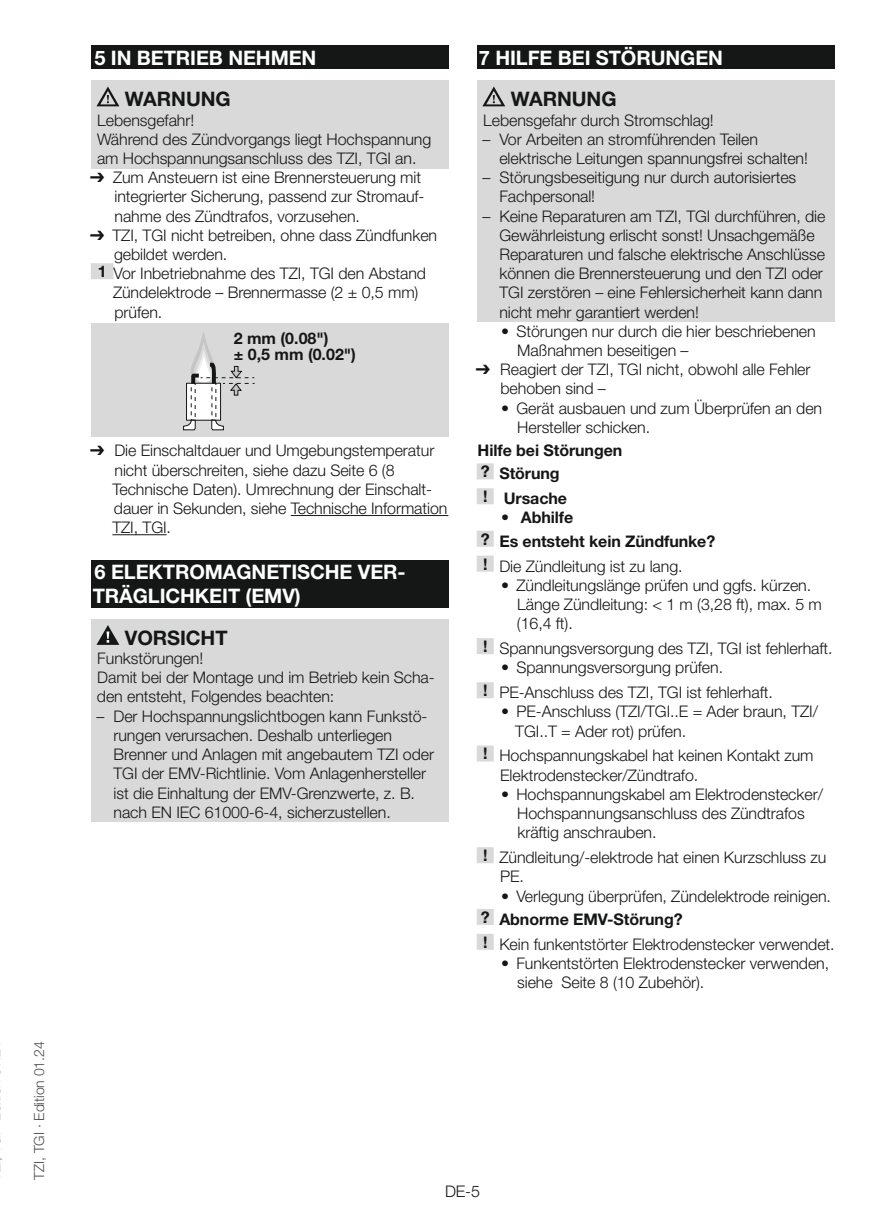
<style>
.page{position:relative;width:874px;height:1225px;background:#fff}
.page>*{position:absolute;margin:0;border:0;box-sizing:border-box;transform-origin:0 0}
.t1{font:700 20px "Helvetica Neue LT Pro";letter-spacing:-.005em;color:#fff}
.t2{font:700 20px "Helvetica Neue LT Pro";letter-spacing:-.005em;color:#151616}
.t3{font:300 16px/19.2px "Helvetica Neue LT Pro";letter-spacing:-.005em;color:#151616}
.t4{font:700 16px/23.2px "Helvetica Neue LT Pro";letter-spacing:-.005em;color:#151616}
.t5{font:300 14px "Helvetica Neue LT Pro";letter-spacing:-.005em;color:#4e4e4d}
.s1{font-family:"Arial Unicode MS";font-weight:400}
.s2{font-weight:700}
.s3{font-weight:300}
</style>
<div class="page">
<div style="left:91px;top:45px;width:357px;height:24px;background:#151616"></div>
<div style="left:91px;top:81px;width:357px;height:31px;background:#d9d9da"></div>
<div style="left:91px;top:108px;width:357px;height:22px;background:#d9d9da"></div>
<div style="left:91px;top:128px;width:357px;height:40px;background:#d9d9da"></div>
<div style="left:91px;top:263px;width:22px;height:16px;background:#d9d9da"></div>
<hr style="left:290px;top:515px;width:158px;height:1px;background:#151616">
<hr style="left:112px;top:534px;width:54px;height:1px;background:#151616">
<div style="left:91px;top:560px;width:357px;height:48px;background:#151616"></div>
<div style="left:91px;top:619px;width:357px;height:31px;background:#d9d9da"></div>
<div style="left:91px;top:647px;width:357px;height:21px;background:#d9d9da"></div>
<div style="left:91px;top:666px;width:357px;height:41px;background:#d9d9da"></div>
<div style="left:91px;top:704px;width:357px;height:118px;background:#d9d9da"></div>
<svg style="left:96px;top:86px;width:23px;height:20px"></svg>
<div style="left:91px;top:324px;width:357px;height:113px;background:#d9d9da"></div>
<svg style="left:183px;top:332px;width:71px;height:99px"></svg>
<svg style="left:96px;top:625px;width:23px;height:20px"></svg>
<div style="left:476px;top:45px;width:357px;height:24px;background:#151616"></div>
<div style="left:476px;top:81px;width:357px;height:31px;background:#d9d9da"></div>
<div style="left:476px;top:108px;width:357px;height:22px;background:#d9d9da"></div>
<div style="left:476px;top:128px;width:357px;height:40px;background:#d9d9da"></div>
<div style="left:476px;top:166px;width:357px;height:41px;background:#d9d9da"></div>
<div style="left:476px;top:204px;width:357px;height:118px;background:#d9d9da"></div>
<div style="left:476px;top:463px;width:17px;height:16px;background:#d9d9da"></div>
<div style="left:476px;top:488px;width:17px;height:16px;background:#d9d9da"></div>
<div style="left:476px;top:531px;width:17px;height:16px;background:#d9d9da"></div>
<div style="left:476px;top:555px;width:17px;height:16px;background:#d9d9da"></div>
<div style="left:476px;top:638px;width:17px;height:16px;background:#d9d9da"></div>
<div style="left:476px;top:682px;width:17px;height:16px;background:#d9d9da"></div>
<div style="left:476px;top:745px;width:17px;height:16px;background:#d9d9da"></div>
<div style="left:476px;top:847px;width:17px;height:16px;background:#d9d9da"></div>
<div style="left:476px;top:909px;width:17px;height:16px;background:#d9d9da"></div>
<div style="left:476px;top:933px;width:17px;height:16px;background:#d9d9da"></div>
<svg style="left:482px;top:86px;width:23px;height:20px"></svg>
<p class="t5" style="left:-14px;top:1160px;width:5px;rotate:-90deg">,</p>
<p class="t5" style="left:30px;top:1179px;width:139px;rotate:-90deg">TZI, TGI · Edition 01.24</p>
<p class="t1" style="left:94px;top:45px;width:70px">5 IN BETR</p>
<p class="t1" style="left:190px;top:45px;width:53px">IEB NEH</p>
<p class="t1" style="left:270px;top:45px;width:32px">MEN</p>
<p class="t2" style="left:125px;top:87px;width:34px">WARN</p>
<p class="t2" style="left:186px;top:87px;width:46px">UNG</p>
<p class="t3" style="left:97px;top:110px;width:335px">Lebensgefahr!<br>Während des Zündvorgangs liegt Hochspannung am Hochspannungsanschluss des TZI, TGI an.</p>
<p class="t3" style="left:114px;top:167px;width:311px;text-indent:-24px"><span class="s1">➔</span> Zum Ansteuern ist eine Brennersteuerung mit integrierter Sicherung, passend zur Stromauf&shy;nahme des Zündtrafos, vorzusehen.</p>
<p class="t3" style="left:90px;top:225px;width:348px"><span class="s1">➔</span> TZI, TGI nicht betreiben, ohne dass Zündfunken</p>
<p class="t3" style="left:114px;top:244px;width:115px">gebildet werden.</p>
<p class="t3" style="left:98px;top:263px;width:329px"><span class="s2">1</span> Vor Inbetriebnahme des TZI, TGI den Abstand</p>
<p class="t3" style="left:113px;top:283px;width:307px">Zündelektrode – Brennermasse (2 ± 0,5 mm)</p>
<p class="t3" style="left:114px;top:302px;width:49px">prüfen.</p>
<p class="t4" style="left:234px;top:330px;width:124px;line-height:16px">2 mm (0.08")<br>± 0,5 mm (0.02")</p>
<p class="t3" style="left:112px;top:441px;width:336px;text-indent:-22px"><span class="s1">➔</span> Die Einschaltdauer und Umgebungstemperatur nicht überschreiten, siehe dazu Seite 6 (8<br>Technische Daten). Umrechnung der Einschalt&shy;dauer in Sekunden, siehe Technische Information TZI, TGI.</p>
<p class="t1" style="left:94px;top:559px;width:30px">6 ELE</p>
<p class="t1" style="left:148px;top:559px;width:117px">KTROMAGNET</p>
<p class="t1" style="left:291px;top:559px;width:21px">ISCHE</p>
<p class="t1" style="left:358px;top:559px;width:15px">VER</p>
<p class="t1" style="left:397px;top:559px;width:10px">-</p>
<p class="t1" style="left:93px;top:583px;width:209px">TRÄGLICH KEIT (EMV)</p>
<p class="t2" style="left:119px;top:625px;width:82px">VORSICHT</p>
<p class="t3" style="left:97px;top:648px;width:339px">Funkstörungen!<br>Damit bei der Montage und im Betrieb kein Scha&shy;den entsteht, Folgendes beachten:</p>
<p class="t3" style="left:113px;top:706px;width:322px;text-indent:-17px">– Der Hochspannungslichtbogen kann Funkstö&shy;rungen verursachen. Deshalb unterliegen Brenner und Anlagen mit angebautem TZI oder TGI der EMV-Richtlinie. Vom Anlagenhersteller ist die Einhaltung der EMV-Grenzwerte, z. B. nach EN IEC 61000-6-4, sicherzustellen.</p>
<p class="t1" style="left:478px;top:45px;width:230px">7 HILFE BEI STÖRUNGEN</p>
<p class="t2" style="left:510px;top:87px;width:34px">WARN</p>
<p class="t2" style="left:571px;top:87px;width:46px">UNG</p>
<p class="t3" style="left:483px;top:110px;width:232px">Lebensgefahr durch Stromschlag!</p>
<p class="t3" style="left:499px;top:129px;width:310px;text-indent:-17px">– Vor Arbeiten an stromführenden Teilen elektrische Leitungen spannungsfrei schalten!</p>
<p class="t3" style="left:499px;top:167px;width:298px;text-indent:-17px">– Störungsbeseitigung nur durch autorisiertes<br>Fachpersonal!</p>
<p class="t3" style="left:499px;top:206px;width:327px;text-indent:-17px">– Keine Reparaturen am TZI, TGI durchführen, die Gewährleistung erlischt sonst! Unsachgemäße Reparaturen und falsche elektrische Anschlüsse können die Brennersteuerung und den TZI oder TGI zerstören – eine Fehlersicherheit kann dann nicht mehr garantiert werden!</p>
<p class="t3" style="left:517px;top:321px;width:300px;text-indent:-16px">• Störungen nur durch die hier beschriebenen<br>Maßnahmen beseitigen –</p>
<p class="t3" style="left:500px;top:359px;width:311px;text-indent:-24px"><span class="s1">➔</span> Reagiert der TZI, TGI nicht, obwohl alle Fehler behoben sind –</p>
<p class="t3" style="left:517px;top:398px;width:306px;text-indent:-16px">• Gerät ausbauen und zum Überprüfen an den<br>Hersteller schicken.</p>
<p class="t4" style="left:477px;top:438px;width:146px">Hilfe bei Störungen ? Störung</p>
<p class="t4" style="left:483px;top:486px;width:85px">! Ursache</p>
<p class="t4" style="left:480px;top:506px;width:236px;text-indent:20px"><span class="s3">•</span> Abhilfe<br>? Es entsteht kein Zündfunke?</p>
<p class="t3" style="left:483px;top:556px;width:201px"><span class="s2">!</span> Die Zündleitung ist zu lang.</p>
<p class="t3" style="left:516px;top:575px;width:306px;text-indent:-16px">• Zündleitungslänge prüfen und ggfs. kürzen.<br>Länge Zündleitung: &lt; 1 m (3,28 ft), max. 5 m (16,4 ft).</p>
<p class="t3" style="left:483px;top:638px;width:351px"><span class="s2">!</span> Spannungsversorgung des TZI, TGI ist fehlerhaft.</p>
<p class="t3" style="left:483px;top:655px;width:291px;line-height:24.8px;text-indent:18px">• Spannungsversorgung prüfen.<br><span class="s2">!</span> PE-Anschluss des TZI, TGI ist fehlerhaft.</p>
<p class="t3" style="left:515px;top:702px;width:304px;text-indent:-14px">• PE-Anschluss (TZI/TGI..E = Ader braun, TZI/<br>TGI..T = Ader rot) prüfen.</p>
<p class="t3" style="left:500px;top:746px;width:315px;text-indent:-17px"><span class="s2">!</span> Hochspannungskabel hat keinen Kontakt zum<br>Elektrodenstecker/Zündtrafo.</p>
<p class="t3" style="left:517px;top:784px;width:307px;text-indent:-16px">• Hochspannungskabel am Elektrodenstecker/<br>Hochspannungsanschluss des Zündtrafos kräftig anschrauben.</p>
<p class="t3" style="left:500px;top:847px;width:327px;text-indent:-17px"><span class="s2">!</span> Zündleitung/-elektrode hat einen Kurzschluss zu<br>PE.</p>
<p class="t3" style="left:501px;top:886px;width:331px">• Verlegung überprüfen, Zündelektrode reinigen.</p>
<p class="t3" style="left:480px;top:906px;width:355px;line-height:24.8px"><span class="s2">? Abnorme EMV-Störung?<br>!</span> Kein funkentstörter Elektrodenstecker verwendet.</p>
<p class="t3" style="left:517px;top:953px;width:313px;text-indent:-16px">• Funkentstörten Elektrodenstecker verwenden, siehe Seite 8 (10 Zubehör).</p>
<p class="t3" style="left:445px;top:1181px;width:37px">DE-5</p>
</div>
